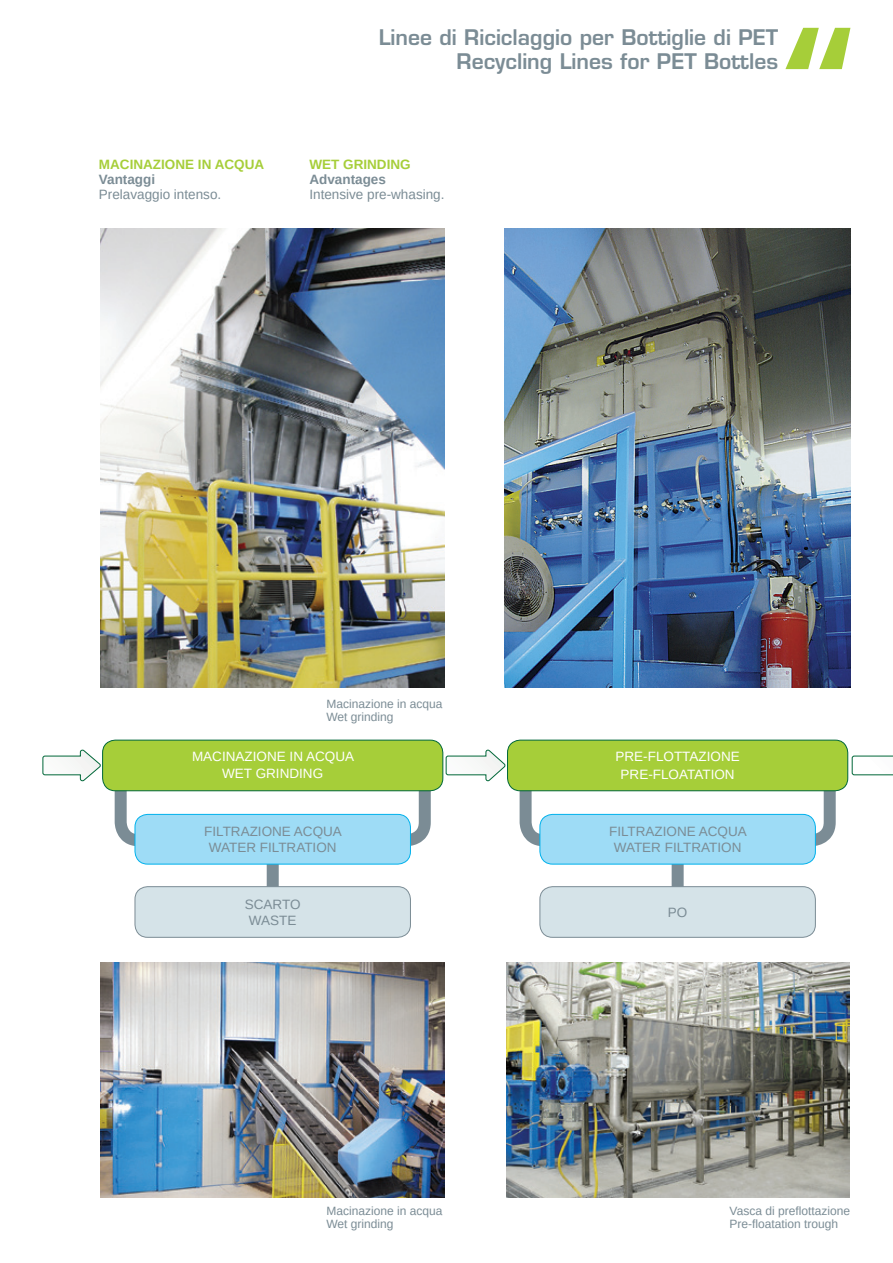
<style>
.page{position:relative;width:893px;height:1263px;background:#fff}
.page>*{position:absolute;margin:0;border:0;box-sizing:border-box;transform-origin:0 0}
.t1{font:600 21px/24px "Eurostile LT Std";color:#7b8c95;text-align:right}
.t2{font:13.5px/16.2px "Liberation Sans";color:#7b8c95;text-align:center}
.t3{font:13.5px/16.2px "Liberation Sans";color:#fff;text-align:center}
.t4{font:700 13.5px "Liberation Sans";color:#a6ce39}
.t5{font:700 13.5px "Liberation Sans";color:#7b8c95}
.t6{font:12px/13.5px "Liberation Sans";color:#7b8c95}
</style>
<div class="page">
<img style="left:505px;top:228px;width:345px;height:459px">
<div style="left:267px;top:852px;width:12px;height:41px;background:#7b8c95"></div>
<div style="left:672px;top:852px;width:12px;height:41px;background:#7b8c95"></div>
<div style="left:115px;top:760px;width:316px;height:86px;border:12px solid #7b8c95;border-radius:18px"></div>
<div style="left:520px;top:760px;width:316px;height:86px;border:12px solid #7b8c95;border-radius:18px"></div>
<div style="left:103px;top:740px;width:340px;height:51px;background:#a6ce39;border-radius:13px"></div>
<div style="left:102px;top:740px;width:341px;height:51px;border:1px solid #006738;border-radius:13px"></div>
<div style="left:507px;top:740px;width:341px;height:51px;background:#a6ce39;border-radius:13px"></div>
<div style="left:507px;top:740px;width:341px;height:51px;border:1px solid #006738;border-radius:13px"></div>
<img style="left:100px;top:962px;width:345px;height:236px">
<img style="left:506px;top:963px;width:343px;height:234px">
<div style="left:135px;top:814px;width:275px;height:50px;background:#9edcf6;border-radius:13px"></div>
<div style="left:135px;top:814px;width:276px;height:50px;border:1px solid #00b1ec;border-radius:13px"></div>
<div style="left:540px;top:814px;width:275px;height:50px;background:#9edcf6;border-radius:13px"></div>
<div style="left:540px;top:814px;width:276px;height:50px;border:1px solid #00b1ec;border-radius:13px"></div>
<div style="left:135px;top:887px;width:275px;height:50px;background:#d5e3e8;border-radius:13px"></div>
<div style="left:135px;top:886px;width:276px;height:51px;border:1px solid #7b8c95;border-radius:13px"></div>
<div style="left:540px;top:887px;width:275px;height:50px;background:#d5e3e8;border-radius:13px"></div>
<div style="left:540px;top:886px;width:276px;height:51px;border:1px solid #7b8c95;border-radius:13px"></div>
<img style="left:101px;top:228px;width:344px;height:459px">
<svg style="left:445px;top:749px;width:61px;height:33px"></svg>
<svg style="left:42px;top:749px;width:59px;height:33px"></svg>
<svg style="left:785px;top:28px;width:65px;height:41px"></svg>
<svg style="left:851px;top:755px;width:42px;height:21px"></svg>
<p class="t4" style="left:99px;top:155px;width:167px">MACINAZIONE IN ACQUA</p>
<p class="t5" style="left:99px;top:170px;width:58px">Vantaggi</p>
<p class="t2" style="left:99px;top:186px;width:124px">Prelavaggio intenso.</p>
<h1 class="t1" style="left:379px;top:25px;width:401px">Linee di Riciclaggio per Bottiglie di PET<br>Recycling Lines for PET Bottles</h1>
<p class="t4" style="left:309px;top:155px;width:103px">WET GRINDING</p>
<p class="t5" style="left:309px;top:170px;width:78px">Advantages</p>
<p class="t2" style="left:309px;top:186px;width:137px">Intensive pre-whasing.</p>
<p class="t6" style="left:326px;top:697px;width:118px">Macinazione in acqua<br>Wet grinding</p>
<p class="t3" style="left:192px;top:749px;width:164px">MACINAZIONE IN ACQUA<br>WET GRINDING</p>
<p class="t3" style="left:615px;top:748px;width:126px;line-height:18px">PRE-FLOTTAZIONE<br>PRE-FLOATATION</p>
<p class="t2" style="left:204px;top:823px;width:139px">FILTRAZIONE ACQUA<br>WATER FILTRATION</p>
<p class="t2" style="left:609px;top:823px;width:139px">FILTRAZIONE ACQUA<br>WATER FILTRATION</p>
<p class="t2" style="left:245px;top:896px;width:57px">SCARTO<br>WASTE</p>
<p class="t2" style="left:668px;top:904px;width:21px">PO</p>
<p class="t6" style="left:326px;top:1204px;width:118px">Macinazione in acqua<br>Wet grinding</p>
<p class="t6" style="left:730px;top:1204px;width:122px">Vasca di preflottazione<br>Pre-floatation trough</p>
</div>
